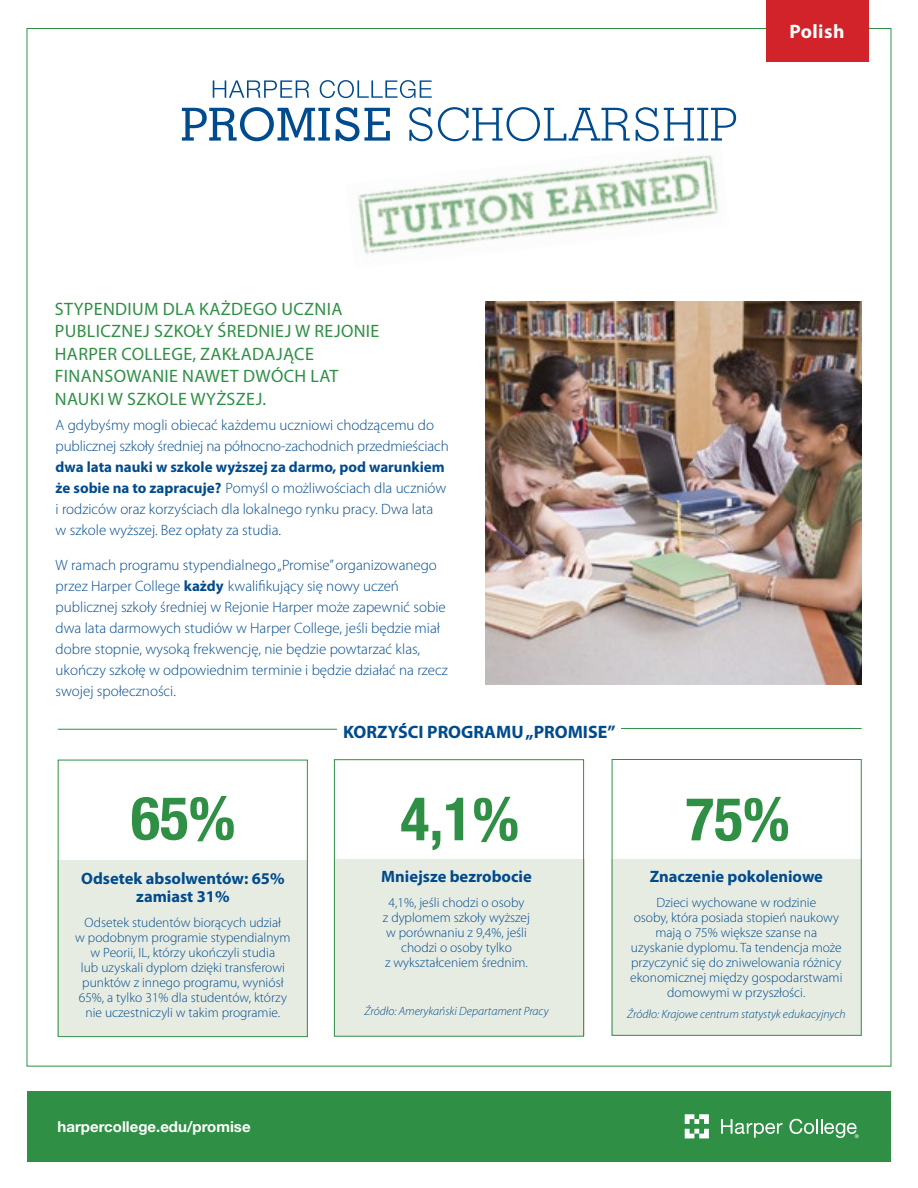
<style>
.page{position:relative;width:918px;height:1188px;background:#fff}
.page>*{position:absolute;margin:0;border:0;box-sizing:border-box;transform-origin:0 0}
.t1{font:700 condensed 60px "Helvetica Neue LT Std";color:#2f9045}
.t2{font:700 19.5px "Myriad Pro";letter-spacing:.025em;color:#fff}
.t3{font:18px/22.5px "Myriad Pro";letter-spacing:.02em;color:#2f9045}
.t4{font:700 18px "Myriad Pro";color:#004b8d}
.t5{font:700 16.5px/18px "Myriad Pro";color:#004b8d;text-align:center}
.t6{font:300 15px/21px "Myriad Pro";color:#004b8d}
.t7{font:700 15px "Helvetica Neue LT Std";color:#fff}
.t8{font:300 13.5px/15px "Myriad Pro";color:#004b8d;text-align:center}
.t9{font:italic 300 12px "Myriad Pro";color:#004b8d}
.s1{font-weight:700}
</style>
<div class="page">
<div style="left:334px;top:860px;width:250px;height:176px;background:#e7ece2"></div>
<div style="left:334px;top:759px;width:250px;height:278px;border:1px solid #2f9045"></div>
<div style="left:58px;top:860px;width:250px;height:176px;background:#e7ece2"></div>
<div style="left:58px;top:760px;width:250px;height:277px;border:1px solid #2f9045"></div>
<div style="left:612px;top:860px;width:250px;height:176px;background:#e7ece2"></div>
<svg style="left:182px;top:107px;width:554px;height:34px"></svg>
<svg style="left:213px;top:80px;width:219px;height:18px"></svg>
<img style="left:347px;top:141px;width:372px;height:113px">
<div style="left:612px;top:759px;width:250px;height:277px;border:1px solid #2f9045"></div>
<hr style="left:621px;top:728px;width:241px;height:1px;background:#2f9045">
<hr style="left:58px;top:729px;width:279px;height:1px;background:#2f9045">
<div style="left:27px;top:1091px;width:864px;height:71px;background:#2f9045"></div>
<svg style="left:721px;top:1119px;width:61px;height:19px"></svg>
<svg style="left:789px;top:1119px;width:70px;height:19px"></svg>
<svg style="left:685px;top:1114px;width:24px;height:24px"></svg>
<img style="left:486px;top:301px;width:376px;height:384px">
<div style="left:766px;top:0;width:102px;height:61px;background:#d2232a"></div>
<p class="t3" style="left:55px;top:298px;width:326px">STYPENDIUM DLA KAŻDEGO UCZNIA<br>PUBLICZNEJ SZKOŁY ŚREDNIEJ W REJONIE<br>HARPER COLLEGE, ZAKŁADAJĄCE<br>FINANSOWANIE NAWET DWÓCH LAT<br>NAUKI W SZKOLE WYŻSZEJ.</p>
<p class="t6" style="left:56px;top:415px;width:395px">A gdybyśmy mogli obiecać każdemu uczniowi chodzącemu do publicznej szkoły średniej na północno-zachodnich przedmieściach</p>
<p class="t6" style="left:56px;top:457px;width:392px"><span class="s1">dwa lata nauki w szkole wyższej za darmo, pod warunkiem że sobie na to zapracuje?</span> Pomyśl o możliwościach dla uczniów i rodziców oraz korzyściach dla lokalnego rynku pracy. Dwa lata w szkole wyższej. Bez opłaty za studia.</p>
<p class="t6" style="left:56px;top:554px;width:394px">W ramach programu stypendialnego „Promise” organizowanego przez Harper College <span class="s1">każdy</span> kwalifikujący się nowy uczeń publicznej szkoły średniej w Rejonie Harper może zapewnić sobie dwa lata darmowych studiów w Harper College, jeśli będzie miał dobre stopnie, wysoką frekwencję, nie będzie powtarzać klas, ukończy szkołę w odpowiednim terminie i będzie działać na rzecz swojej społeczności.</p>
<p class="t4" style="left:343px;top:721px;width:274px">KORZYŚCI PROGRAMU „PROMISE”</p>
<h2 class="t2" style="left:789px;top:20px;width:57px">Polish</h2>
<h1 class="t1" style="left:131px;top:782px;width:106px">65%</h1>
<h1 class="t1" style="left:400px;top:783px;width:120px">4,1%</h1>
<h1 class="t1" style="left:685px;top:783px;width:106px">75%</h1>
<p class="t5" style="left:81px;top:869px;width:205px">Odsetek absolwentów: 65% zamiast 31%</p>
<p class="t8" style="left:75px;top:915px;width:217px">Odsetek studentów biorących udział<br>w podobnym programie stypendialnym w Peorii, IL, którzy ukończyli studia<br>lub uzyskali dyplom dzięki transferowi punktów z innego programu, wyniósł 65%, a tylko 31% dla studentów, którzy nie uczestniczyli w takim programie.</p>
<p class="t7" style="left:58px;top:1117px;width:195px">harpercollege.edu/promise</p>
<p class="t5" style="left:381px;top:868px;width:152px">Mniejsze bezrobocie</p>
<p class="t8" style="left:383px;top:896px;width:149px">4,1%, jeśli chodzi o osoby<br>z dyplomem szkoły wyższej w porównaniu z 9,4%, jeśli chodzi o osoby tylko<br>z wykształceniem średnim.</p>
<p class="t9" style="left:364px;top:1004px;width:186px">Źródło: Amerykański Departament Pracy</p>
<p class="t5" style="left:650px;top:868px;width:175px">Znaczenie pokoleniowe</p>
<p class="t8" style="left:630px;top:896px;width:214px">Dzieci wychowane w rodzinie<br>osoby, która posiada stopień naukowy mają o 75% większe szanse na uzyskanie dyplomu. Ta tendencja może przyczynić się do zniwelowania różnicy ekonomicznej między gospodarstwami domowymi w przyszłości.</p>
<p class="t9" style="left:627px;top:1007px;width:220px">Źródło: Krajowe centrum statystyk edukacyjnych</p>
</div>
